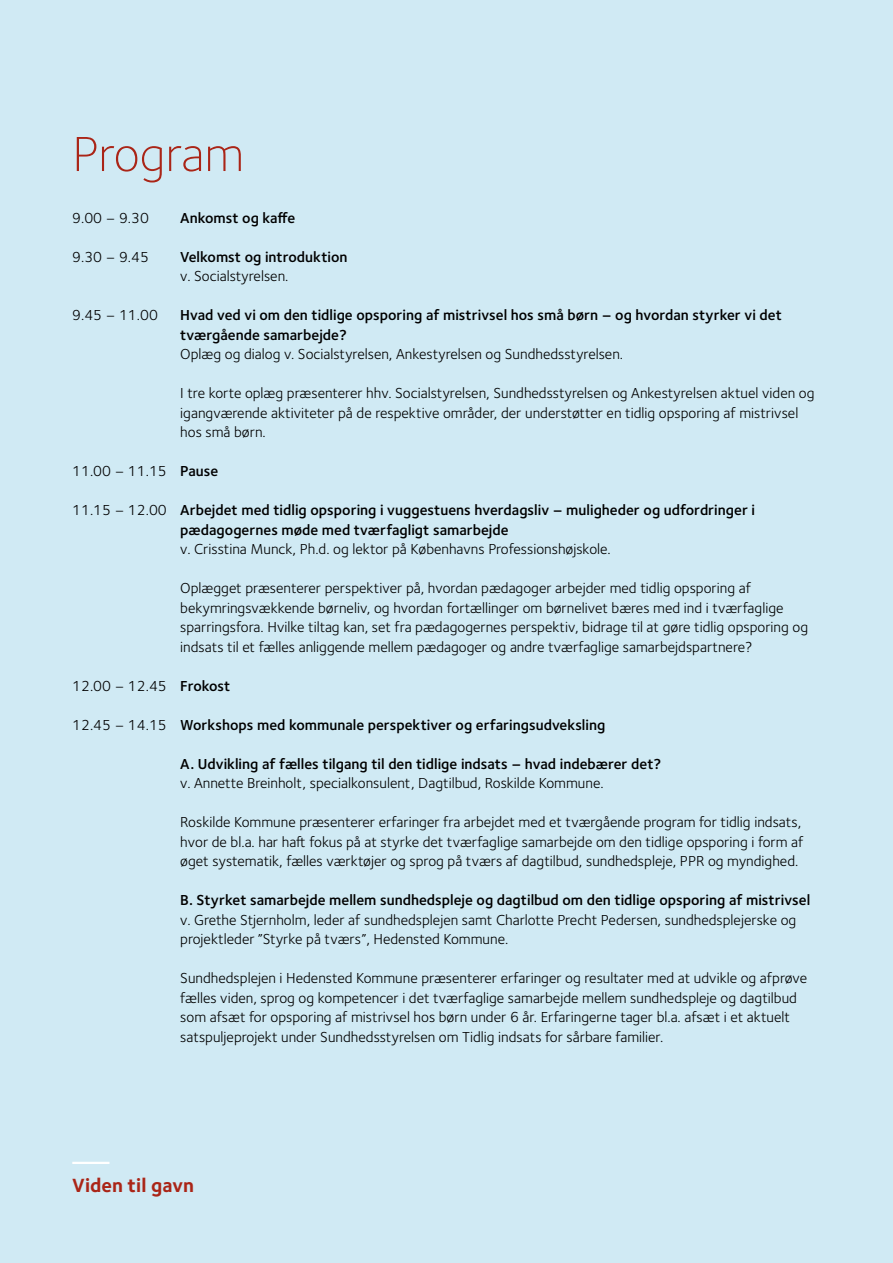
<style>
.page{position:relative;width:893px;height:1263px;background:#d0eaf4}
.page>*{position:absolute;margin:0;border:0;box-sizing:border-box;transform-origin:0 0}
.t1{font:300 51px "Foundry Sterling";letter-spacing:-.01em;color:#aa2517}
.t2{font:700 19.8px "Foundry Sterling";color:#aa2517}
.brød_2_program{font:15px/19.5px "Foundry Sterling";color:#000}
.brød_2_program-2{font:600 15px/19.5px "Foundry Sterling";color:#000}
.s1{font-weight:600}
.s2{font-weight:400}
</style>
<div class="page">
<hr style="left:72px;top:1162px;width:37px;height:2px;background:#fff">
<h1 class="t1" style="left:72px;top:124px;width:173px">Program</h1>
<p class="brød_2_program" style="left:72px;top:208px;width:78px">9.00 – 9.30</p>
<p class="brød_2_program-2" style="left:180px;top:208px;width:117px">Ankomst og kaffe</p>
<p class="brød_2_program" style="left:72px;top:247px;width:78px">9.30 – 9.45</p>
<p class="brød_2_program-2" style="left:180px;top:247px;width:169px">Velkomst og introduktion</p>
<p class="brød_2_program" style="left:180px;top:267px;width:110px">v. Socialstyrelsen.</p>
<p class="brød_2_program" style="left:72px;top:306px;width:87px">9.45 – 11.00</p>
<p class="brød_2_program-2" style="left:180px;top:306px;width:603px">Hvad ved vi om den tidlige opsporing af mistrivsel hos små børn – og hvordan styrker vi det tværgående samarbejde?</p>
<p class="brød_2_program" style="left:180px;top:345px;width:444px">Oplæg og dialog v. Socialstyrelsen, Ankestyrelsen og Sundhedsstyrelsen.</p>
<p class="brød_2_program" style="left:180px;top:384px;width:636px">I tre korte oplæg præsenterer hhv. Socialstyrelsen, Sundhedsstyrelsen og Ankestyrelsen aktuel viden og igangværende aktiviteter på de respektive områder, der understøtter en tidlig opsporing af mistrivsel hos små børn.</p>
<p class="brød_2_program" style="left:72px;top:462px;width:148px">11.00 – 11.15 <span class="s1">Pause</span></p>
<p class="brød_2_program-2" style="left:180px;top:501px;width:576px;text-indent:-108px"><span class="s2">11.15 – 12.00</span> Arbejdet med tidlig opsporing i vuggestuens hverdagsliv – muligheder og udfordringer i pædagogernes møde med tværfagligt samarbejde</p>
<p class="brød_2_program" style="left:180px;top:540px;width:432px">v. Crisstina Munck, Ph.d. og lektor på Københavns Professionshøjskole.</p>
<p class="brød_2_program" style="left:180px;top:579px;width:629px">Oplægget præsenterer perspektiver på, hvordan pædagoger arbejder med tidlig opsporing af bekymringsvækkende børneliv, og hvordan fortællinger om børnelivet bæres med ind i tværfaglige sparringsfora. Hvilke tiltag kan, set fra pædagogernes perspektiv, bidrage til at gøre tidlig opsporing og indsats til et fælles anliggende mellem pædagoger og andre tværfaglige samarbejdspartnere?</p>
<p class="brød_2_program" style="left:72px;top:676px;width:160px">12.00 – 12.45 <span class="s1">Frokost</span></p>
<p class="brød_2_program-2" style="left:72px;top:715px;width:535px"><span class="s2">12.45 – 14.15</span> Workshops med kommunale perspektiver og erfaringsudveksling</p>
<p class="brød_2_program-2" style="left:180px;top:754px;width:483px">A. Udvikling af fælles tilgang til den tidlige indsats – hvad indebærer det?</p>
<p class="brød_2_program" style="left:180px;top:774px;width:425px">v. Annette Breinholt, specialkonsulent, Dagtilbud, Roskilde Kommune.</p>
<p class="brød_2_program" style="left:180px;top:813px;width:625px">Roskilde Kommune præsenterer erfaringer fra arbejdet med et tværgående program for tidlig indsats, hvor de bl.a. har haft fokus på at styrke det tværfaglige samarbejde om den tidlige opsporing i form af øget systematik, fælles værktøjer og sprog på tværs af dagtilbud, sundhedspleje, PPR og myndighed.</p>
<p class="brød_2_program-2" style="left:180px;top:891px;width:631px">B. Styrket samarbejde mellem sundhedspleje og dagtilbud om den tidlige opsporing af mistrivsel</p>
<p class="brød_2_program" style="left:180px;top:910px;width:617px">v. Grethe Stjernholm, leder af sundhedsplejen samt Charlotte Precht Pedersen, sundhedsplejerske og projektleder ”Styrke på tværs”, Hedensted Kommune.</p>
<p class="brød_2_program" style="left:180px;top:969px;width:628px">Sundhedsplejen i Hedensted Kommune præsenterer erfaringer og resultater med at udvikle og afprøve fælles viden, sprog og kompetencer i det tværfaglige samarbejde mellem sundhedspleje og dagtilbud som afsæt for opsporing af mistrivsel hos børn under 6 år. Erfaringerne tager bl.a. afsæt i et aktuelt satspuljeprojekt under Sundhedsstyrelsen om Tidlig indsats for sårbare familier.</p>
<h2 class="t2" style="left:72px;top:1173px;width:123px">Viden til gavn</h2>
</div>
